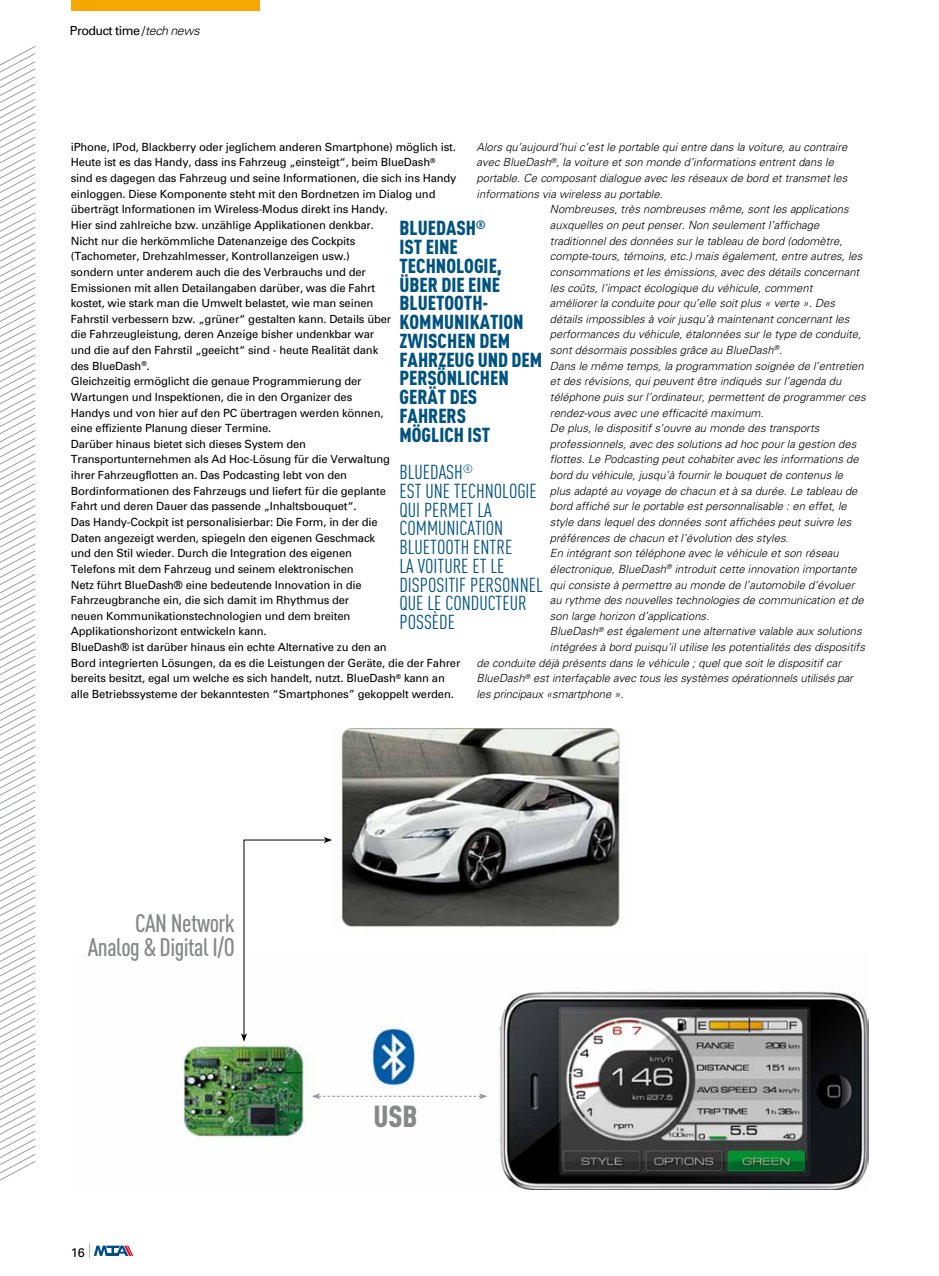
<style>
.page{position:relative;width:939px;height:1276px;background:#fff}
.page>*{position:absolute;margin:0;border:0;box-sizing:border-box;transform-origin:0 0}
.t1{font:900 30px "DIN Cond";color:#87888a}
.t2{font:500 25px/23.8px "DIN Cond";letter-spacing:-.02em;color:#87888a;text-align:right}
.t3{font:900 20px/18.8px "DIN Cond";color:#005380}
.t4{font:20px/18.8px "DIN Cond";color:#005380}
.t5{font:12.5px "Univers";letter-spacing:-.04em;color:#000}
.t6{font:italic 300 11.25px "Univers";color:#000}
.t7{font:11.25px/15.6px "Univers";letter-spacing:-.015em;color:#000}
.s1{font-weight:300;font-style:italic}
</style>
<div class="page">
<img style="left:183px;top:990px;width:685px;height:199px">
<svg style="left:89px;top:1243px;width:44px;height:15px"></svg>
<img style="left:341px;top:728px;width:282px;height:201px">
<svg style="left:0;top:46px;width:36px;height:1135px"></svg>
<svg style="left:312px;top:1093px;width:175px;height:6px"></svg>
<svg style="left:241px;top:837px;width:91px;height:204px"></svg>
<div style="left:71px;top:0;width:189px;height:11px;background:#f7a800"></div>
<p class="t5" style="left:70px;top:23px;width:131px">Product time /<span class="s1">tech news</span></p>
<p class="t7" style="left:71px;top:139px;width:391px">iPhone, lPod, Blackberry oder jeglichem anderen Smartphone) möglich ist.<br>Heute ist es das Handy, dass ins Fahrzeug „einsteigt“, beim BlueDash<sup>®<br></sup>sind es dagegen das Fahrzeug und seine Informationen, die sich ins Handy einloggen. Diese Komponente steht mit den Bordnetzen im Dialog und überträgt Informationen im Wireless-Modus direkt ins Handy.<br>Hier sind zahlreiche bzw. unzählige Applikationen denkbar.<br>Nicht nur die herkömmliche Datenanzeige des Cockpits<br>(Tachometer, Drehzahlmesser, Kontrollanzeigen usw.)<br>sondern unter anderem auch die des Verbrauchs und der<br>Emissionen mit allen Detailangaben darüber, was die Fahrt<br>kostet, wie stark man die Umwelt belastet, wie man seinen<br>Fahrstil verbessern bzw. „grüner“ gestalten kann. Details über<br>die Fahrzeugleistung, deren Anzeige bisher undenkbar war<br>und die auf den Fahrstil „geeicht“ sind - heute Realität dank<br>des BlueDash<sup>®</sup>.<br>Gleichzeitig ermöglicht die genaue Programmierung der<br>Wartungen und Inspektionen, die in den Organizer des<br>Handys und von hier auf den PC übertragen werden können,<br>eine effiziente Planung dieser Termine.<br>Darüber hinaus bietet sich dieses System den<br>Transportunternehmen als Ad Hoc-Lösung für die Verwaltung<br>ihrer Fahrzeugflotten an. Das Podcasting lebt von den<br>Bordinformationen des Fahrzeugs und liefert für die geplante<br>Fahrt und deren Dauer das passende „Inhaltsbouquet“.<br>Das Handy-Cockpit ist personalisierbar: Die Form, in der die<br>Daten angezeigt werden, spiegeln den eigenen Geschmack<br>und den Stil wieder. Durch die Integration des eigenen<br>Telefons mit dem Fahrzeug und seinem elektronischen<br>Netz führt BlueDash® eine bedeutende Innovation in die<br>Fahrzeugbranche ein, die sich damit im Rhythmus der<br>neuen Kommunikationstechnologien und dem breiten<br>Applikationshorizont entwickeln kann.<br>BlueDash® ist darüber hinaus ein echte Alternative zu den an<br>Bord integrierten Lösungen, da es die Leistungen der Geräte, die der Fahrer bereits besitzt, egal um welche es sich handelt, nutzt. BlueDash<sup>®</sup> kann an alle Betriebssysteme der bekanntesten “Smartphones” gekoppelt werden.</p>
<p class="t6" style="left:477px;top:140px;width:372px">Alors qu’aujourd’hui c’est le portable qui entre dans la voiture, au contraire</p>
<p class="t6" style="left:477px;top:156px;width:359px">avec BlueDash<sup>®</sup>, la voiture et son monde d’informations entrent dans le</p>
<p class="t6" style="left:477px;top:171px;width:372px">portable. Ce composant dialogue avec les réseaux de bord et transmet les</p>
<p class="t6" style="left:477px;top:187px;width:188px">informations via wireless au portable.</p>
<p class="t6" style="left:550px;top:203px;width:300px">Nombreuses, très nombreuses même, sont les applications</p>
<p class="t6" style="left:550px;top:218px;width:271px">auxquelles on peut penser. Non seulement l’affichage</p>
<p class="t6" style="left:550px;top:234px;width:294px">traditionnel des données sur le tableau de bord (odomètre,</p>
<p class="t6" style="left:550px;top:249px;width:314px">compte-tours, témoins, etc.) mais également, entre autres, les</p>
<p class="t6" style="left:550px;top:265px;width:311px">consommations et les émissions, avec des détails concernant</p>
<p class="t6" style="left:550px;top:281px;width:264px">les coûts, l’impact écologique du véhicule, comment</p>
<p class="t6" style="left:550px;top:296px;width:287px">améliorer la conduite pour qu’elle soit plus « verte ». Des</p>
<p class="t6" style="left:550px;top:312px;width:301px">détails impossibles à voir jusqu’à maintenant concernant les</p>
<p class="t6" style="left:550px;top:328px;width:313px">performances du véhicule, étalonnées sur le type de conduite,</p>
<p class="t6" style="left:550px;top:343px;width:234px">sont désormais possibles grâce au BlueDash<sup>®</sup>.</p>
<p class="t6" style="left:550px;top:359px;width:315px">Dans le même temps, la programmation soignée de l’entretien</p>
<p class="t6" style="left:550px;top:374px;width:293px">et des révisions, qui peuvent être indiqués sur l’agenda du</p>
<p class="t6" style="left:550px;top:390px;width:317px">téléphone puis sur l’ordinateur, permettent de programmer ces</p>
<p class="t6" style="left:550px;top:406px;width:215px">rendez-vous avec une efficacité maximum.</p>
<p class="t6" style="left:550px;top:421px;width:271px">De plus, le dispositif s’ouvre au monde des transports</p>
<p class="t6" style="left:550px;top:437px;width:308px">professionnels, avec des solutions ad hoc pour la gestion des</p>
<p class="t6" style="left:550px;top:453px;width:310px">flottes. Le Podcasting peut cohabiter avec les informations de</p>
<p class="t6" style="left:550px;top:468px;width:295px">bord du véhicule, jusqu’à fournir le bouquet de contenus le</p>
<p class="t6" style="left:550px;top:484px;width:309px">plus adapté au voyage de chacun et à sa durée. Le tableau de</p>
<p class="t6" style="left:550px;top:499px;width:298px">bord affiché sur le portable est personnalisable : en effet, le</p>
<p class="t6" style="left:550px;top:515px;width:303px">style dans lequel des données sont affichées peut suivre les</p>
<p class="t6" style="left:550px;top:531px;width:240px">préférences de chacun et l’évolution des styles.</p>
<p class="t6" style="left:550px;top:546px;width:290px">En intégrant son téléphone avec le véhicule et son réseau</p>
<p class="t6" style="left:550px;top:562px;width:308px">électronique, BlueDash<sup>®</sup> introduit cette innovation importante</p>
<p class="t6" style="left:550px;top:578px;width:306px">qui consiste à permettre au monde de l’automobile d’évoluer</p>
<p class="t6" style="left:550px;top:593px;width:315px">au rythme des nouvelles technologies de communication et de</p>
<p class="t6" style="left:550px;top:609px;width:161px">son large horizon d’applications.</p>
<p class="t6" style="left:550px;top:624px;width:313px">BlueDash<sup>®</sup> est également une alternative valable aux solutions</p>
<p class="t6" style="left:550px;top:640px;width:317px">intégrées à bord puisqu’il utilise les potentialités des dispositifs</p>
<p class="t6" style="left:477px;top:656px;width:366px">de conduite déjà présents dans le véhicule ; quel que soit le dispositif car</p>
<p class="t6" style="left:477px;top:671px;width:378px">BlueDash<sup>®</sup> est interfaçable avec tous les systèmes opérationnels utilisés par</p>
<p class="t6" style="left:477px;top:687px;width:148px">les principaux «smartphone ».</p>
<h3 class="t3" style="left:400px;top:218px;width:144px">BLUEDASH<sup>®<br></sup>IST EINE<br>TECHNOLOGIE,<br>ÜBER DIE EINE<br>BLUETOOTH-<br>KOMMUNIKATION<br>ZWISCHEN DEM<br>FAHRZEUG UND DEM<br>PERSÖNLICHEN<br>GERÄT DES<br>FAHRERS<br>MÖGLICH IST</h3>
<h3 class="t4" style="left:400px;top:462px;width:145px">BLUEDASH<sup>®<br></sup>EST UNE TECHNOLOGIE<br>QUI PERMET LA<br>COMMUNICATION<br>BLUETOOTH ENTRE<br>LA VOITURE ET LE<br>DISPOSITIF PERSONNEL<br>QUE LE CONDUCTEUR<br>POSSÈDE</h3>
<h2 class="t2" style="left:88px;top:911px;width:148px">CAN Network<br>Analog &amp; Digital I/O</h2>
<p class="t5" style="left:71px;top:1244px;width:15px">16</p>
<h1 class="t1" style="left:373px;top:1097px;width:46px">USB</h1>
</div>
